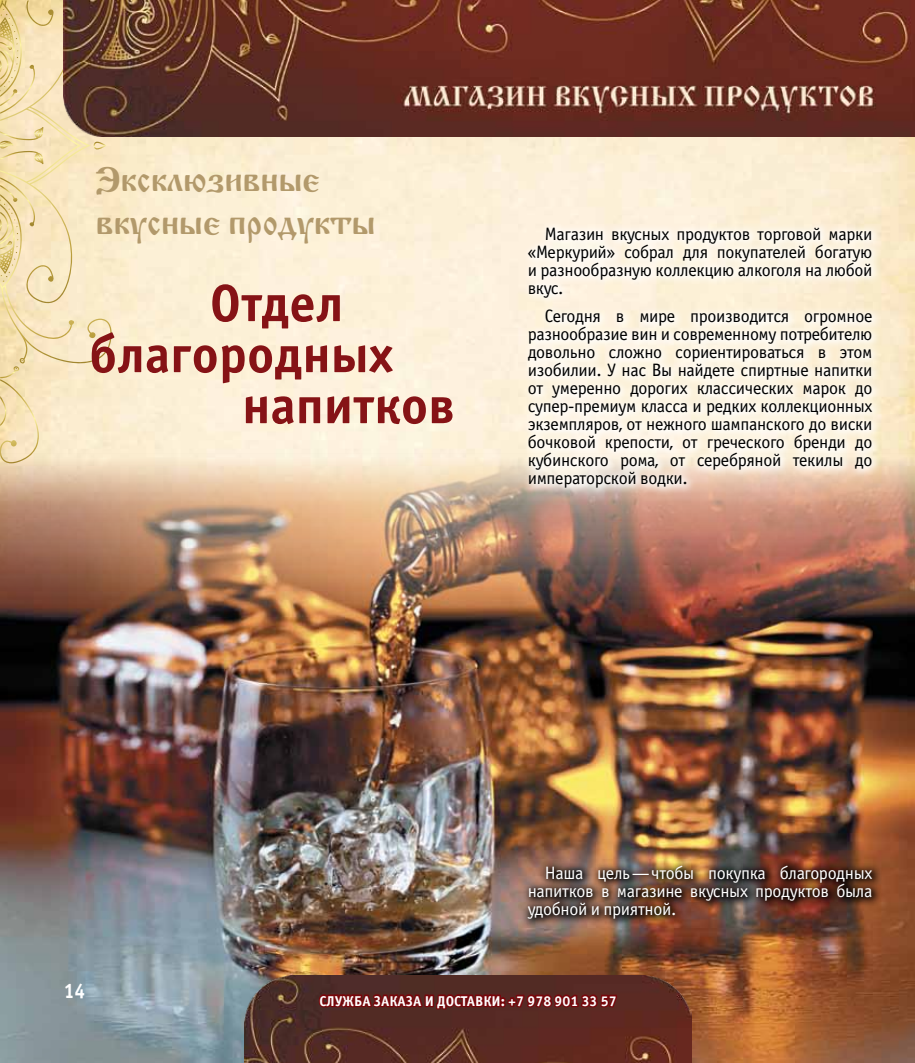
<style>
.page{position:relative;width:915px;height:1063px;background:#fff}
.page>*{position:absolute;margin:0;border:0;box-sizing:border-box;transform-origin:0 0}
.t1{font:700 52.5px "Officina Sans C";color:#861316}
.t2{font:36px/43.2px "Cyrillic Old";color:#b2996b}
.t3{font:700 21px "Officina Sans CTT";color:#fff;scale:.9 1}
.t4{font:18px/18px "Officina Sans C";letter-spacing:-.02em;color:#000;text-align:justify}
.t5{font:18px/18px "Officina Sans C";letter-spacing:-.02em;color:#fff;text-align:justify}
.t6{font:700 14.25px "Officina Sans C";color:#fff}
</style>
<div class="page">
<img style="left:0;top:0;width:915px;height:1063px">
<svg style="left:0;top:1px;width:112px;height:453px;background:#f5e3b9"></svg>
<img style="left:63px;top:0;width:851px;height:136px">
<img style="left:0;top:454px;width:914px;height:609px">
<img style="left:245px;top:976px;width:446px;height:87px">
<img style="left:317px;top:921px;width:302px;height:142px">
<div style="left:520px;top:220px;width:362px;height:278px;background:#fff;opacity:.9"></div>
<div style="left:520px;top:858px;width:362px;height:71px;background:#000;opacity:.9"></div>
<h2 class="t2" style="left:96px;top:158px;width:281px">Эксклюзивные вкусные продукты</h2>
<h1 class="t1" style="left:210px;top:274px;width:135px">Отдел</h1>
<h1 class="t1" style="left:89px;top:325px;width:305px">благородных</h1>
<h1 class="t1" style="left:242px;top:376px;width:215px">напитков</h1>
<p class="t4" style="left:527px;top:225px;width:346px;text-indent:17px">Магазин вкусных продуктов торговой марки «Меркурий» собрал для покупателей богатую и разнообразную коллекцию алкоголя на любой вкус.</p>
<p class="t4" style="left:527px;top:308px;width:346px;text-indent:17px">Сегодня в мире производится огромное разнообразие вин и современному потребителю довольно сложно сориентироваться в этом изобилии. У нас Вы найдете спиртные напитки от умеренно дорогих классических марок до супер-премиум класса и редких коллекционных экземпляров, от нежного шампанского до виски бочковой крепости, от греческого бренди до кубинского рома, от серебряной текилы до императорской водки.</p>
<p class="t5" style="left:527px;top:865px;width:346px;text-indent:17px">Наша цель— чтобы покупка благородных напитков в магазине вкусных продуктов была удобной и приятной.</p>
<p class="t3" style="left:64px;top:979px;width:25px">14</p>
<p class="t6" style="left:319px;top:993px;width:298px">СЛУЖБА ЗАКАЗА И ДОСТАВКИ: +7 978 901 33 57</p>
</div>
